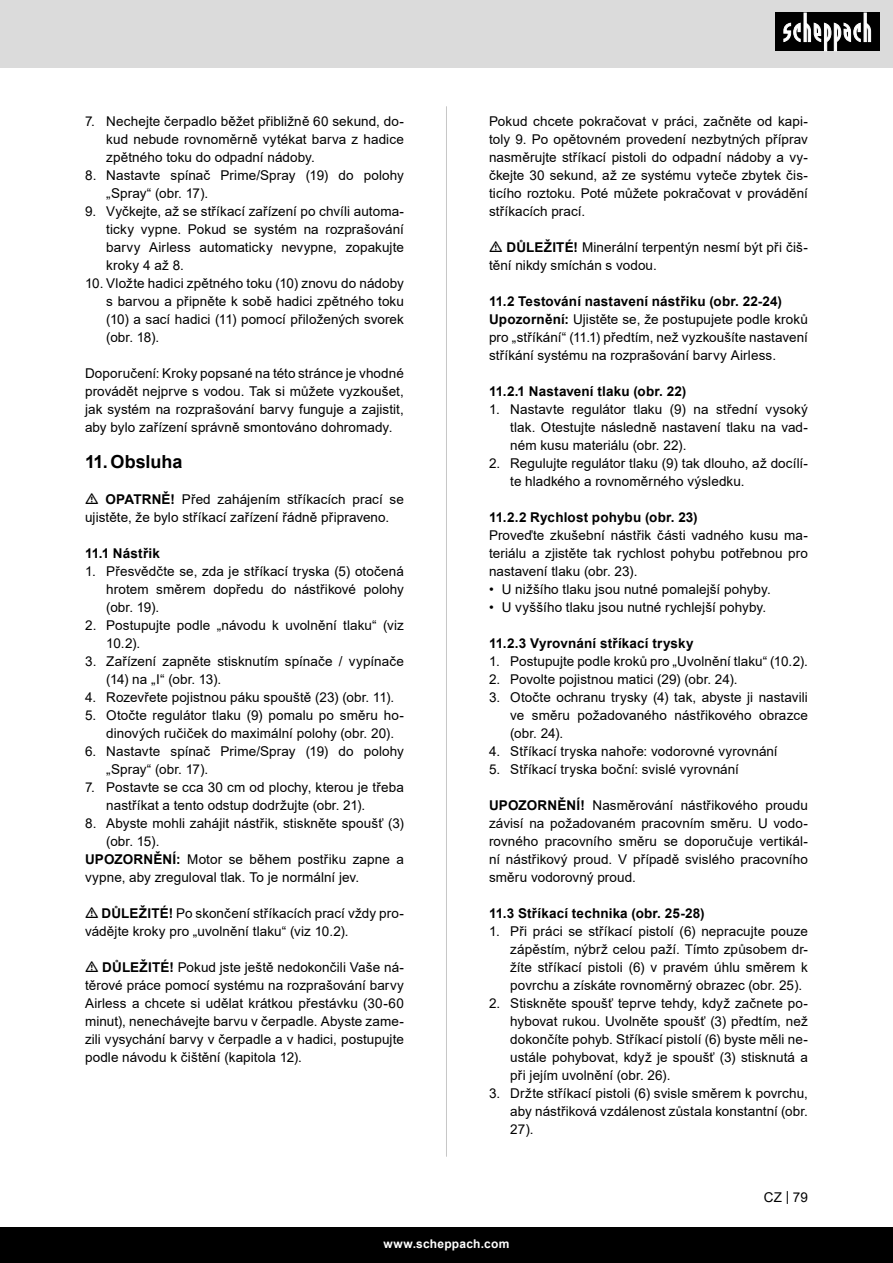
<style>
.page{position:relative;width:893px;height:1263px;background:#fff}
.page>*{position:absolute;margin:0;border:0;box-sizing:border-box;transform-origin:0 0}
.t1{font:700 18px "Arial";letter-spacing:-.005em;color:#000}
.t2{font:13.5px/18px "Arial";letter-spacing:.005em;color:#000;text-align:justify}
.t3{font:700 13.5px "Arial";letter-spacing:.01em;color:#000}
.t4{font:700 12px "Arial";letter-spacing:.02em;color:#fff}
.s1{font-weight:700}
</style>
<div class="page">
<div style="left:0;top:0;width:893px;height:67px;background:#dbdbdb"></div>
<div style="left:0;top:1227px;width:893px;height:36px;background:#000"></div>
<div style="left:775px;top:13px;width:105px;height:38px;background:#000"></div>
<svg style="left:783px;top:13px;width:88px;height:38px"></svg>
<hr style="left:446px;top:106px;width:1px;height:1051px;background:#c7c7c7">
<p class="t2" style="left:106px;top:112px;width:299px;text-indent:-21px">7. Nechejte čerpadlo běžet přibližně 60 sekund, do&shy;kud nebude rovnoměrně vytékat barva z hadice zpětného toku do odpadní nádoby.</p>
<p class="t2" style="left:106px;top:166px;width:299px;text-indent:-21px">8. Nastavte spínač Prime/Spray (19) do polohy „Spray“ (obr. 17).</p>
<p class="t2" style="left:106px;top:202px;width:299px;text-indent:-21px">9. Vyčkejte, až se stříkací zařízení po chvíli automa&shy;ticky vypne. Pokud se systém na rozprašování barvy Airless automaticky nevypne, zopakujte kroky 4 až 8.</p>
<p class="t2" style="left:106px;top:274px;width:299px;text-indent:-21px">10. Vložte hadici zpětného toku (10) znovu do nádoby s barvou a připněte k sobě hadici zpětného toku (10) a sací hadici (11) pomocí přiložených svorek (obr. 18).</p>
<p class="t2" style="left:85px;top:364px;width:320px">Doporučení: Kroky popsané na této stránce je vhodné provádět nejprve s vodou. Tak si můžete vyzkoušet, jak systém na rozprašování barvy funguje a zajistit, aby bylo zařízení správně smontováno dohromady.</p>
<p class="t1" style="left:85px;top:449px;width:99px">11.Obsluha</p>
<p class="t2" style="left:85px;top:490px;width:320px;text-indent:20px"><span class="s1">OPATRNĚ!</span> Před zahájením stříkacích prací se ujistěte, že bylo stříkací zařízení řádně připraveno.</p>
<p class="t3" style="left:85px;top:544px;width:76px">11.1 Nástřik</p>
<p class="t2" style="left:106px;top:562px;width:299px;text-indent:-21px">1. Přesvědčte se, zda je stříkací tryska (5) otočená hrotem směrem dopředu do nástřikové polohy (obr. 19).</p>
<p class="t2" style="left:106px;top:616px;width:299px;text-indent:-21px">2. Postupujte podle „návodu k uvolnění tlaku“ (viz<br>10.2).</p>
<p class="t2" style="left:106px;top:652px;width:299px;text-indent:-21px">3. Zařízení zapněte stisknutím spínače / vypínače (14) na „I“ (obr. 13).</p>
<p class="t2" style="left:85px;top:688px;width:311px">4. Rozevřete pojistnou páku spouště (23) (obr. 11).</p>
<p class="t2" style="left:106px;top:706px;width:299px;text-indent:-21px">5. Otočte regulátor tlaku (9) pomalu po směru ho&shy;dinových ručiček do maximální polohy (obr. 20).</p>
<p class="t2" style="left:106px;top:742px;width:299px;text-indent:-21px">6. Nastavte spínač Prime/Spray (19) do polohy „Spray“ (obr. 17).</p>
<p class="t2" style="left:106px;top:778px;width:299px;text-indent:-21px">7. Postavte se cca 30 cm od plochy, kterou je třeba nastříkat a tento odstup dodržujte (obr. 21).</p>
<p class="t2" style="left:106px;top:814px;width:299px;text-indent:-21px">8. Abyste mohli zahájit nástřik, stiskněte spoušť (3) (obr. 15).</p>
<p class="t2" style="left:85px;top:850px;width:320px"><span class="s1">UPOZORNĚNÍ:</span> Motor se během postřiku zapne a vypne, aby zreguloval tlak. To je normální jev.</p>
<p class="t2" style="left:85px;top:904px;width:320px;text-indent:16px"><span class="s1">DŮLEŽITÉ!</span> Po skončení stříkacích prací vždy pro&shy;vádějte kroky pro „uvolnění tlaku“ (viz 10.2).</p>
<p class="t2" style="left:85px;top:958px;width:320px;text-indent:17px"><span class="s1">DŮLEŽITÉ!</span> Pokud jste ještě nedokončili Vaše ná&shy;těrové práce pomocí systému na rozprašování barvy Airless a chcete si udělat krátkou přestávku (30-60 minut), nenechávejte barvu v čerpadle. Abyste zame&shy;zili vysychání barvy v čerpadle a v hadici, postupujte podle návodu k čištění (kapitola 12).</p>
<p class="t2" style="left:489px;top:112px;width:320px">Pokud chcete pokračovat v práci, začněte od kapi&shy;toly 9. Po opětovném provedení nezbytných příprav nasměrujte stříkací pistoli do odpadní nádoby a vy&shy;čkejte 30 sekund, až ze systému vyteče zbytek čis&shy;ticího roztoku. Poté můžete pokračovat v provádění stříkacích prací.</p>
<p class="t2" style="left:489px;top:238px;width:320px;text-indent:17px"><span class="s1">DŮLEŽITÉ!</span> Minerální terpentýn nesmí být při čiš&shy;tění nikdy smíchán s vodou.</p>
<p class="t3" style="left:489px;top:292px;width:295px">11.2 Testování nastavení nástřiku (obr. 22-24)</p>
<p class="t2" style="left:489px;top:310px;width:320px"><span class="s1">Upozornění:</span> Ujistěte se, že postupujete podle kroků pro „stříkání“ (11.1) předtím, než vyzkoušíte nastavení stříkání systému na rozprašování barvy Airless.</p>
<p class="t3" style="left:489px;top:382px;width:199px">11.2.1 Nastavení tlaku (obr. 22)</p>
<p class="t2" style="left:510px;top:400px;width:299px;text-indent:-21px">1. Nastavte regulátor tlaku (9) na střední vysoký tlak. Otestujte následně nastavení tlaku na vad&shy;ném kusu materiálu (obr. 22).</p>
<p class="t2" style="left:510px;top:454px;width:299px;text-indent:-21px">2. Regulujte regulátor tlaku (9) tak dlouho, až docílí&shy;te hladkého a rovnoměrného výsledku.</p>
<p class="t3" style="left:489px;top:508px;width:210px">11.2.2 Rychlost pohybu (obr. 23)</p>
<p class="t2" style="left:489px;top:526px;width:320px">Proveďte zkušební nástřik části vadného kusu ma&shy;teriálu a zjistěte tak rychlost pohybu potřebnou pro nastavení tlaku (obr. 23).</p>
<p class="t2" style="left:489px;top:580px;width:283px">• U nižšího tlaku jsou nutné pomalejší pohyby.</p>
<p class="t2" style="left:489px;top:598px;width:279px">• U vyššího tlaku jsou nutné rychlejší pohyby.</p>
<p class="t3" style="left:489px;top:634px;width:206px">11.2.3 Vyrovnání stříkací trysky</p>
<p class="t2" style="left:489px;top:652px;width:320px">1. Postupujte podle kroků pro „Uvolnění tlaku“ (10.2).</p>
<p class="t2" style="left:489px;top:670px;width:250px">2. Povolte pojistnou matici (29) (obr. 24).</p>
<p class="t2" style="left:510px;top:688px;width:299px;text-indent:-21px">3. Otočte ochranu trysky (4) tak, abyste ji nastavili ve směru požadovaného nástřikového obrazce (obr. 24).</p>
<p class="t2" style="left:489px;top:742px;width:290px">4. Stříkací tryska nahoře: vodorovné vyrovnání</p>
<p class="t2" style="left:489px;top:760px;width:251px">5. Stříkací tryska boční: svislé vyrovnání</p>
<p class="t2" style="left:489px;top:796px;width:320px"><span class="s1">UPOZORNĚNÍ!</span> Nasměrování nástřikového proudu závisí na požadovaném pracovním směru. U vodo&shy;rovného pracovního směru se doporučuje vertikál&shy;ní nástřikový proud. V případě svislého pracovního směru vodorovný proud.</p>
<p class="t3" style="left:489px;top:904px;width:217px">11.3 Stříkací technika (obr. 25-28)</p>
<p class="t2" style="left:510px;top:922px;width:299px;text-indent:-21px">1. Při práci se stříkací pistolí (6) nepracujte pouze zápěstím, nýbrž celou paží. Tímto způsobem dr&shy;žíte stříkací pistoli (6) v pravém úhlu směrem k povrchu a získáte rovnoměrný obrazec (obr. 25).</p>
<p class="t2" style="left:510px;top:994px;width:299px;text-indent:-21px">2. Stiskněte spoušť teprve tehdy, když začnete po&shy;hybovat rukou. Uvolněte spoušť (3) předtím, než dokončíte pohyb. Stříkací pistolí (6) byste měli ne&shy;ustále pohybovat, když je spoušť (3) stisknutá a při jejím uvolnění (obr. 26).</p>
<p class="t2" style="left:510px;top:1084px;width:299px;text-indent:-21px">3. Držte stříkací pistoli (6) svisle směrem k povrchu, aby nástřiková vzdálenost zůstala konstantní (obr.<br>27).</p>
<p class="t2" style="left:764px;top:1188px;width:46px">CZ | 79</p>
<p class="t4" style="left:384px;top:1235px;width:127px">www.scheppach.com</p>
</div>
